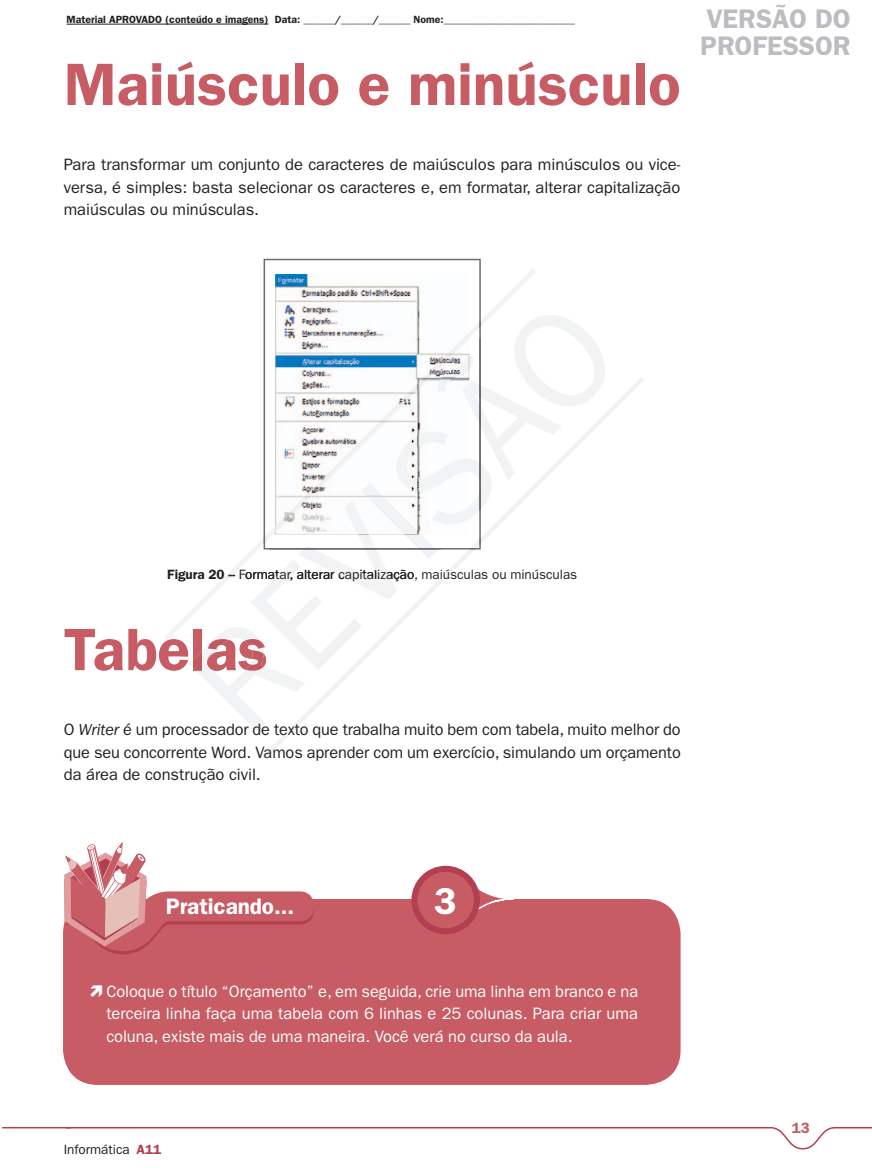
<style>
.page{position:relative;width:872px;height:1170px;background:#fff}
.page>*{position:absolute;margin:0;border:0;box-sizing:border-box;transform-origin:0 0}
.t1{font:600 60px "ITC Franklin Gothic Std";color:#c75c64}
.t2{font:600 37.5px "ITC Franklin Gothic Std";color:#fff}
.t3{font:600 27px/27px "ITC Franklin Gothic Std";color:#bcbdc0}
.t4{font:600 22.5px "ITC Franklin Gothic Std";letter-spacing:-.005em;color:#fff}
.t5{font:16.5px/22.5px "ITC Franklin Gothic Std";letter-spacing:-.005em;color:#231f20;text-align:justify}
.t6{font:16.5px/22.5px "ITC Franklin Gothic Std";letter-spacing:-.005em;color:#fff;text-align:justify}
.t7{font:600 15px "ITC Franklin Gothic Std";color:#c75c64}
.t8{font:13.5px "ITC Franklin Gothic Std";letter-spacing:-.005em;color:#231f20}
.t9{font:600 10.5px "ITC Franklin Gothic Std";color:#231f20}
.s1{font-weight:600}
.s2{font-style:italic}
.s3{font-weight:600;color:#b24050}
</style>
<div class="page">
<svg style="left:263px;top:259px;width:218px;height:9px"></svg>
<svg style="left:65px;top:1127px;width:807px;height:23px"></svg>
<hr style="left:2px;top:1126px;width:69px;height:2px;background:#b24050">
<div style="left:64px;top:899px;width:616px;height:185px;background:#c75c64;border-radius:34px"></div>
<div style="left:63px;top:898px;width:617px;height:186px;border:2px solid #c75c64;border-radius:34px"></div>
<svg style="left:64px;top:842px;width:250px;height:112px"></svg>
<svg style="left:462px;top:872px;width:52px;height:50px"></svg>
<div style="left:414px;top:868px;width:63px;height:63px;background:#c75c64;border-radius:50%"></div>
<div style="left:411px;top:865px;width:69px;height:69px;border:6px solid #b24050;border-radius:50%"></div>
<hr style="left:67px;top:24px;width:201px;height:1px;background:#231f20">
<svg style="left:263px;top:268px;width:272px;height:58px"></svg>
<svg style="left:263px;top:320px;width:218px;height:57px"></svg>
<svg style="left:269px;top:338px;width:212px;height:39px"></svg>
<svg style="left:165px;top:377px;width:479px;height:380px"></svg>
<p class="t9" style="left:67px;top:13px;width:510px">Material APROVADO (conteúdo e imagens) Data: ______/______/______ Nome:_________________________</p>
<h1 class="t1" style="left:64px;top:49px;width:618px">Maiúsculo e minúsculo</h1>
<p class="t5" style="left:64px;top:153px;width:618px">Para transformar um conjunto de caracteres de maiúsculos para minúsculos ou vice&shy;versa, é simples: basta selecionar os caracteres e, em formatar, alterar capitalização maiúsculas ou minúsculas.</p>
<h3 class="t3" style="left:700px;top:5px;width:152px">VERSÃO DO<br>PROFESSOR</h3>
<p class="t8" style="left:167px;top:567px;width:412px"><span class="s1">Figura 20 –</span> Formatar, alterar capitalização, maiúsculas ou minúsculas</p>
<h1 class="t1" style="left:64px;top:614px;width:205px">Tabelas</h1>
<p class="t5" style="left:64px;top:718px;width:618px">O <span class="s2">Writer</span> é um processador de texto que trabalha muito bem com tabela, muito melhor do</p>
<p class="t5" style="left:64px;top:763px;width:198px">da área de construção civil.</p>
<p class="t5" style="left:64px;top:741px;width:618px">que seu concorrente Word. Vamos aprender com um exercício, simulando um orçamento</p>
<h3 class="t4" style="left:166px;top:892px;width:130px">Praticando...</h3>
<h2 class="t2" style="left:434px;top:878px;width:24px">3</h2>
<p class="t6" style="left:106px;top:980px;width:533px">Coloque o título “Orçamento” e, em seguida, crie uma linha em branco e na terceira linha faça uma tabela com 6 linhas e 25 colunas. Para criar uma coluna, existe mais de uma maneira. Você verá no curso da aula.</p>
<p class="t8" style="left:64px;top:1141px;width:99px">Informática <span class="s3">A11</span></p>
<p class="t7" style="left:792px;top:1118px;width:19px">13</p>
</div>
